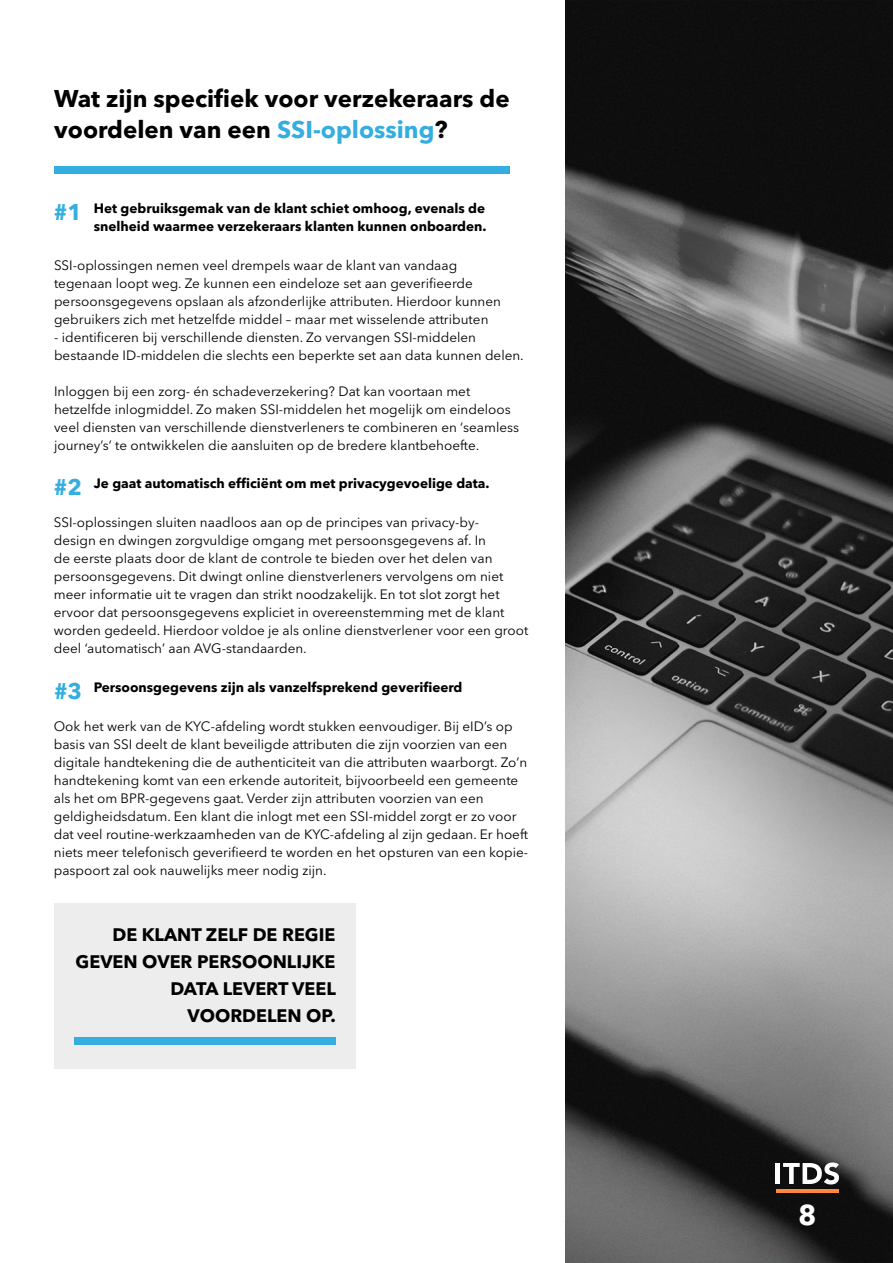
<style>
.page{position:relative;width:893px;height:1263px;background:#fff}
.page>*{position:absolute;margin:0;border:0;box-sizing:border-box;transform-origin:0 0}
.t1{font:700 28.5px "Avenir Next LT Pro";color:#fff}
.t2{font:700 24px/31.5px "Avenir Next LT Pro";color:#000}
.SIDN_Basis{font:700 22.5px "Avenir Next LT Pro";color:#34aee0}
.t3{font:700 18px/27px "Avenir Next LT Pro";color:#000;text-align:right}
.SIDN_Basis-2{font:13.5px/18px "Avenir Next LT Pro";color:#000}
.SIDN_Basis-3{font:700 13.5px/18px "Avenir Next LT Pro";color:#000}
.s1{color:#34aee0}
</style>
<div class="page">
<img style="left:565px;top:0;width:327px;height:1263px">
<div style="left:54px;top:903px;width:302px;height:165px;background:#ededed"></div>
<div style="left:775px;top:1163px;width:5px;height:21px;background:#fff"></div>
<svg style="left:783px;top:1162px;width:55px;height:23px"></svg>
<hr style="left:775px;top:1189px;width:63px;height:3px;background:#ff873e">
<div style="left:54px;top:167px;width:455px;height:7px;background:#34aee0"></div>
<div style="left:74px;top:1037px;width:261px;height:7px;background:#34aee0"></div>
<p class="t2" style="left:54px;top:82px;width:457px">Wat zijn specifiek voor verzekeraars de voordelen van een <span class="s1">SSI-oplossing</span>?</p>
<p class="SIDN_Basis" style="left:54px;top:198px;width:30px">#1</p>
<p class="SIDN_Basis-3" style="left:94px;top:199px;width:394px">Het gebruiksgemak van de klant schiet omhoog, evenals de snelheid waarmee verzekeraars klanten kunnen onboarden.</p>
<p class="SIDN_Basis-2" style="left:54px;top:256px;width:448px">SSI-oplossingen nemen veel drempels waar de klant van vandaag tegenaan loopt weg. Ze kunnen een eindeloze set aan geverifieerde persoonsgegevens opslaan als afzonderlijke attributen. Hierdoor kunnen gebruikers zich met hetzelfde middel – maar met wisselende attributen</p>
<p class="SIDN_Basis-2" style="left:54px;top:328px;width:471px">- identificeren bij verschillende diensten. Zo vervangen SSI-middelen bestaande ID-middelen die slechts een beperkte set aan data kunnen delen.</p>
<p class="SIDN_Basis-2" style="left:54px;top:382px;width:466px">Inloggen bij een zorg- én schadeverzekering? Dat kan voortaan met hetzelfde inlogmiddel. Zo maken SSI-middelen het mogelijk om eindeloos veel diensten van verschillende dienstverleners te combineren en ‘seamless journey’s’ te ontwikkelen die aansluiten op de bredere klantbehoefte.</p>
<p class="SIDN_Basis" style="left:54px;top:473px;width:30px">#2</p>
<p class="SIDN_Basis-3" style="left:94px;top:475px;width:397px">Je gaat automatisch efficiënt om met privacygevoelige data.</p>
<p class="SIDN_Basis-2" style="left:54px;top:513px;width:476px">SSI-oplossingen sluiten naadloos aan op de principes van privacy-by-<br>design en dwingen zorgvuldige omgang met persoonsgegevens af. In<br>de eerste plaats door de klant de controle te bieden over het delen van persoonsgegevens. Dit dwingt online dienstverleners vervolgens om niet meer informatie uit te vragen dan strikt noodzakelijk. En tot slot zorgt het ervoor dat persoonsgegevens expliciet in overeenstemming met de klant worden gedeeld. Hierdoor voldoe je als online dienstverlener voor een groot deel ‘automatisch’ aan AVG-standaarden.</p>
<p class="SIDN_Basis-3" style="left:94px;top:678px;width:370px">Persoonsgegevens zijn als vanzelfsprekend geverifieerd</p>
<p class="SIDN_Basis" style="left:54px;top:677px;width:30px">#3</p>
<p class="SIDN_Basis-2" style="left:54px;top:717px;width:476px">Ook het werk van de KYC-afdeling wordt stukken eenvoudiger. Bij eID’s op basis van SSI deelt de klant beveiligde attributen die zijn voorzien van een digitale handtekening die de authenticiteit van die attributen waarborgt. Zo’n handtekening komt van een erkende autoriteit, bijvoorbeeld een gemeente als het om BPR-gegevens gaat. Verder zijn attributen voorzien van een geldigheidsdatum. Een klant die inlogt met een SSI-middel zorgt er zo voor dat veel routine-werkzaamheden van de KYC-afdeling al zijn gedaan. Er hoeft niets meer telefonisch geverifieerd te worden en het opsturen van een kopie&shy;paspoort zal ook nauwelijks meer nodig zijn.</p>
<p class="t3" style="left:76px;top:921px;width:262px">DE KLANT ZELF DE REGIE<br>GEVEN OVER PERSOONLIJKE<br>DATA LEVERT VEEL</p>
<p class="t3" style="left:188px;top:1002px;width:150px">VOORDELEN OP.</p>
<p class="t1" style="left:798px;top:1197px;width:20px">8</p>
</div>
